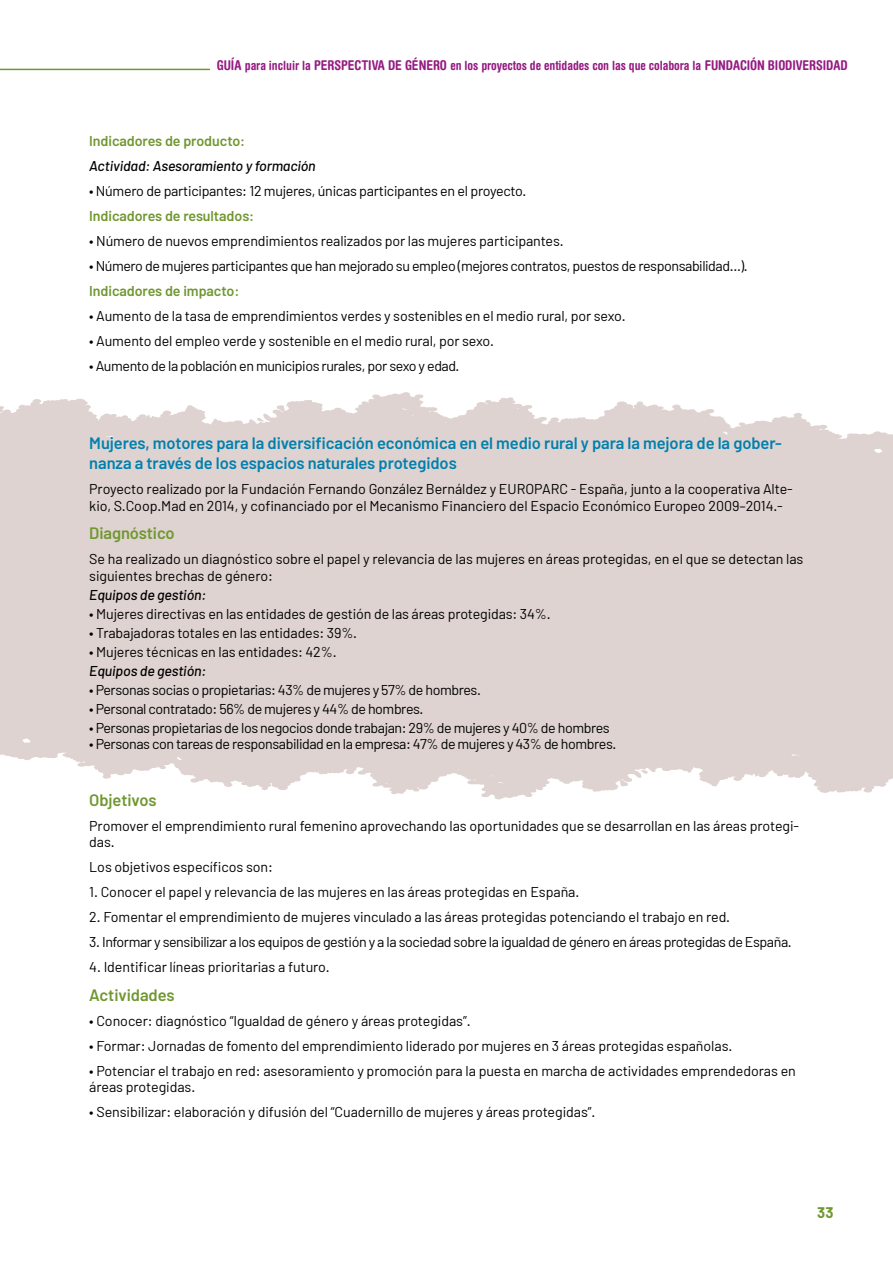
<style>
.page{position:relative;width:893px;height:1263px;background:#fff}
.page>*{position:absolute;margin:0;border:0;box-sizing:border-box;transform-origin:0 0}
.t1{font:600 16.5px/19.8px "Barlow";letter-spacing:-.005em;color:#0080af}
.t2{font:600 16.5px "Barlow";letter-spacing:-.005em;color:#709730}
.t3{font:700 15px "Barlow";color:#709730}
.t4{font:14.25px/16.5px "Barlow";letter-spacing:-.01em;color:#000}
.t5{font:14.25px "Barlow";letter-spacing:-.03em;color:#000}
.t6{font:600 14.25px "Barlow";letter-spacing:-.005em;color:#709730}
.t7{font:italic 500 14.25px "Barlow";letter-spacing:-.01em;color:#000}
.t8{font:700 condensed 12.75px "Helvetica Rounded";letter-spacing:-.005em;color:#951b81}
.s1{font-size:13.5px}
</style>
<div class="page">
<hr style="left:0;top:69px;width:210px;height:1px;background:#709730">
<svg style="left:0;top:392px;width:893px;height:70px;fill:#ded3d0"></svg>
<div style="left:0;top:462px;width:893px;height:337px;background:#ded3d0"></div>
<p class="t8" style="left:217px;top:58px;width:632px"><span class="s1">GUÍA</span> para incluir la <span class="s1">PERSPECTIVA DE GÉNERO</span> en los proyectos de entidades con las que colabora la <span class="s1">FUNDACIÓN BIODIVERSIDAD</span></p>
<p class="t6" style="left:89px;top:136px;width:158px">Indicadores de producto:</p>
<p class="t7" style="left:89px;top:160px;width:228px">Actividad: Asesoramiento y formación</p>
<p class="t4" style="left:89px;top:184px;width:439px">• Número de participantes: 12 mujeres, únicas participantes en el proyecto.</p>
<p class="t6" style="left:89px;top:211px;width:167px">Indicadores de resultados:</p>
<p class="t4" style="left:89px;top:234px;width:476px">• Número de nuevos emprendimientos realizados por las mujeres participantes.</p>
<p class="t5" style="left:89px;top:260px;width:660px">• Número de mujeres participantes que han mejorado su empleo (mejores contratos, puestos de responsabilidad…).</p>
<p class="t6" style="left:89px;top:286px;width:152px">Indicadores de impacto:</p>
<p class="t4" style="left:89px;top:309px;width:538px">• Aumento de la tasa de emprendimientos verdes y sostenibles en el medio rural, por sexo.</p>
<p class="t4" style="left:89px;top:334px;width:406px">• Aumento del empleo verde y sostenible en el medio rural, por sexo.</p>
<p class="t5" style="left:89px;top:360px;width:372px">• Aumento de la población en municipios rurales, por sexo y edad.</p>
<p class="t1" style="left:89px;top:432px;width:694px">Mujeres, motores para la diversificación económica en el medio rural y para la mejora de la gober&shy;nanza a través de los espacios naturales protegidos</p>
<p class="t4" style="left:89px;top:482px;width:705px">Proyecto realizado por la Fundación Fernando González Bernáldez y EUROPARC - España, junto a la cooperativa Alte&shy;kio, S.Coop.Mad en 2014, y cofinanciado por el Mecanismo Financiero del Espacio Económico Europeo 2009–2014.-</p>
<p class="t2" style="left:89px;top:527px;width:87px">Diagnóstico</p>
<p class="t4" style="left:89px;top:552px;width:716px">Se ha realizado un diagnóstico sobre el papel y relevancia de las mujeres en áreas protegidas, en el que se detectan las siguientes brechas de género:</p>
<p class="t7" style="left:89px;top:589px;width:118px">Equipos de gestión:</p>
<p class="t4" style="left:89px;top:606px;width:463px">• Mujeres directivas en las entidades de gestión de las áreas protegidas: 34%.</p>
<p class="t4" style="left:89px;top:625px;width:269px">• Trabajadoras totales en las entidades: 39%.</p>
<p class="t4" style="left:89px;top:644px;width:249px">• Mujeres técnicas en las entidades: 42%.</p>
<p class="t7" style="left:89px;top:665px;width:118px">Equipos de gestión:</p>
<p class="t5" style="left:89px;top:684px;width:393px">• Personas socias o propietarias: 43% de mujeres y 57% de hombres.</p>
<p class="t5" style="left:89px;top:703px;width:336px">• Personal contratado: 56% de mujeres y 44% de hombres.</p>
<p class="t5" style="left:89px;top:722px;width:522px">• Personas propietarias de los negocios donde trabajan: 29% de mujeres y 40% de hombres</p>
<p class="t5" style="left:89px;top:738px;width:529px">• Personas con tareas de responsabilidad en la empresa: 47% de mujeres y 43% de hombres.</p>
<p class="t2" style="left:89px;top:794px;width:69px">Objetivos</p>
<p class="t4" style="left:89px;top:818px;width:711px">Promover el emprendimiento rural femenino aprovechando las oportunidades que se desarrollan en las áreas protegi&shy;das.</p>
<p class="t4" style="left:89px;top:858px;width:185px">Los objetivos específicos son:</p>
<p class="t4" style="left:89px;top:885px;width:492px">1. Conocer el papel y relevancia de las mujeres en las áreas protegidas en España.</p>
<p class="t4" style="left:89px;top:910px;width:642px">2. Fomentar el emprendimiento de mujeres vinculado a las áreas protegidas potenciando el trabajo en red.</p>
<p class="t5" style="left:89px;top:936px;width:704px">3. Informar y sensibilizar a los equipos de gestión y a la sociedad sobre la igualdad de género en áreas protegidas de España.</p>
<p class="t4" style="left:89px;top:958px;width:242px">4. Identificar líneas prioritarias a futuro.</p>
<p class="t2" style="left:89px;top:982px;width:87px">Actividades</p>
<p class="t4" style="left:89px;top:1012px;width:383px">• Conocer: diagnóstico “Igualdad de género y áreas protegidas”.</p>
<p class="t4" style="left:89px;top:1038px;width:645px">• Formar: Jornadas de fomento del emprendimiento liderado por mujeres en 3 áreas protegidas españolas.</p>
<p class="t4" style="left:89px;top:1063px;width:708px">• Potenciar el trabajo en red: asesoramiento y promoción para la puesta en marcha de actividades emprendedoras en áreas protegidas.</p>
<p class="t4" style="left:89px;top:1103px;width:508px">• Sensibilizar: elaboración y difusión del “Cuadernillo de mujeres y áreas protegidas”.</p>
<p class="t3" style="left:817px;top:1204px;width:18px">33</p>
</div>
